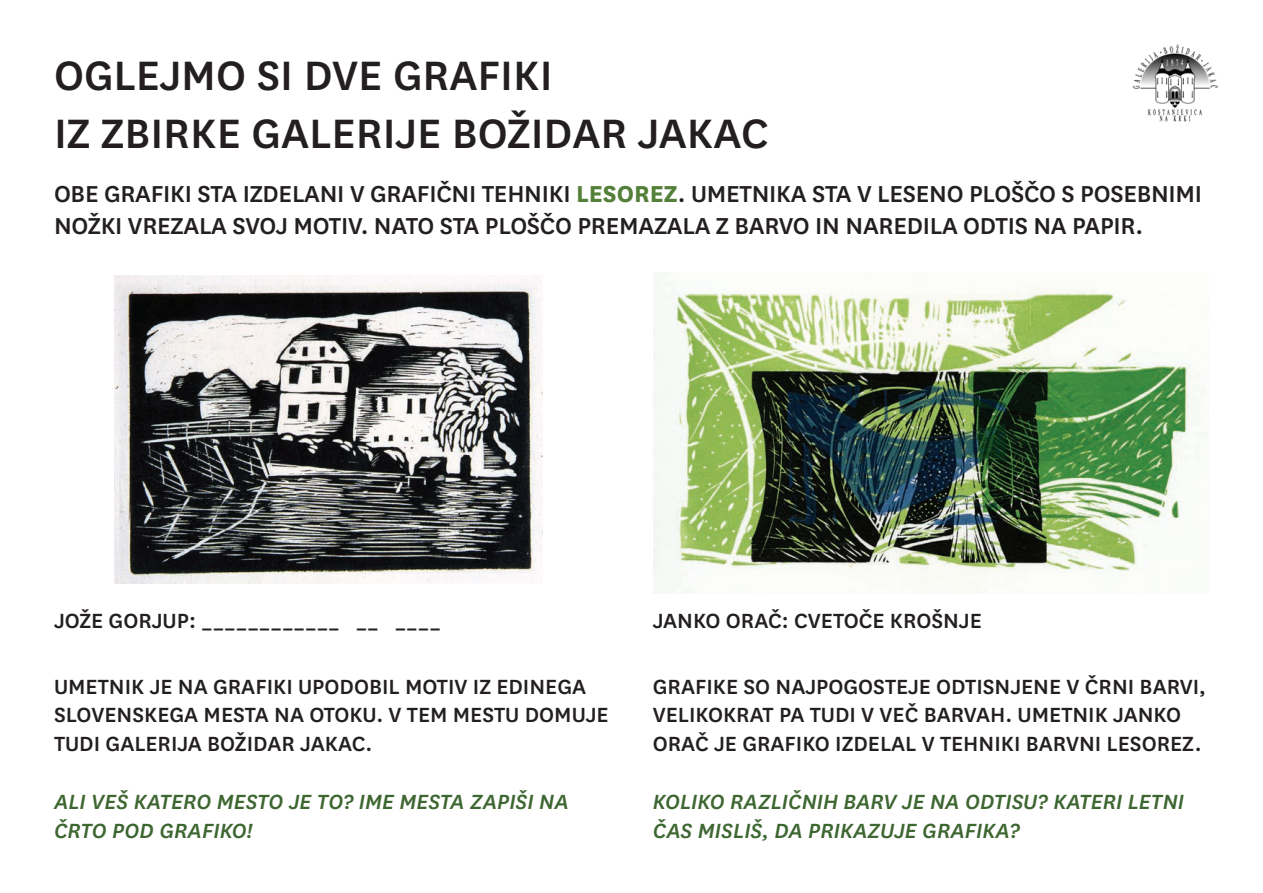
<style>
.page{position:relative;width:1263px;height:893px;background:#fff}
.page>*{position:absolute;margin:0;border:0;box-sizing:border-box;transform-origin:0 0}
.t1{font:500 48px/57.6px "National";color:#231f20}
.t2{font:500 27px/32.4px "National";letter-spacing:-.01em;color:#231f20}
.t3{font:500 24px/28.8px "National";color:#231f20}
.t4{font:italic 500 24px/28.8px "National";color:#3d6631}
.s1{font-weight:700;color:#537f39}
</style>
<div class="page">
<img style="left:114px;top:275px;width:429px;height:308px">
<img style="left:654px;top:287px;width:552px;height:298px">
<img style="left:1132px;top:44px;width:86px;height:78px">
<h1 class="t1" style="left:54px;top:44px;width:716px">OGLEJMO SI DVE GRAFIKI<br>IZ ZBIRKE GALERIJE BOŽIDAR JAKAC</h1>
<p class="t2" style="left:54px;top:176px;width:1150px">OBE GRAFIKI STA IZDELANI V GRAFIČNI TEHNIKI <span class="s1">LESOREZ</span>. UMETNIKA STA V LESENO PLOŠČO S POSEBNIMI<br>NOŽKI VREZALA SVOJ MOTIV. NATO STA PLOŠČO PREMAZALA Z BARVO IN NAREDILA ODTIS NA PAPIR.</p>
<p class="t3" style="left:54px;top:605px;width:388px">JOŽE GORJUP: ____________ __ ____</p>
<p class="t3" style="left:54px;top:670px;width:556px">UMETNIK JE NA GRAFIKI UPODOBIL MOTIV IZ EDINEGA<br>SLOVENSKEGA MESTA NA OTOKU. V TEM MESTU DOMUJE<br>TUDI GALERIJA BOŽIDAR JAKAC.</p>
<p class="t4" style="left:54px;top:786px;width:516px">ALI VEŠ KATERO MESTO JE TO? IME MESTA ZAPIŠI NA<br>ČRTO POD GRAFIKO!</p>
<p class="t3" style="left:653px;top:605px;width:331px">JANKO ORAČ: CVETOČE KROŠNJE</p>
<p class="t3" style="left:653px;top:670px;width:555px">GRAFIKE SO NAJPOGOSTEJE ODTISNJENE V ČRNI BARVI,<br>VELIKOKRAT PA TUDI V VEČ BARVAH. UMETNIK JANKO<br>ORAČ JE GRAFIKO IZDELAL V TEHNIKI BARVNI LESOREZ.</p>
<p class="t4" style="left:653px;top:786px;width:533px">KOLIKO RAZLIČNIH BARV JE NA ODTISU? KATERI LETNI<br>ČAS MISLIŠ, DA PRIKAZUJE GRAFIKA?</p>
</div>
